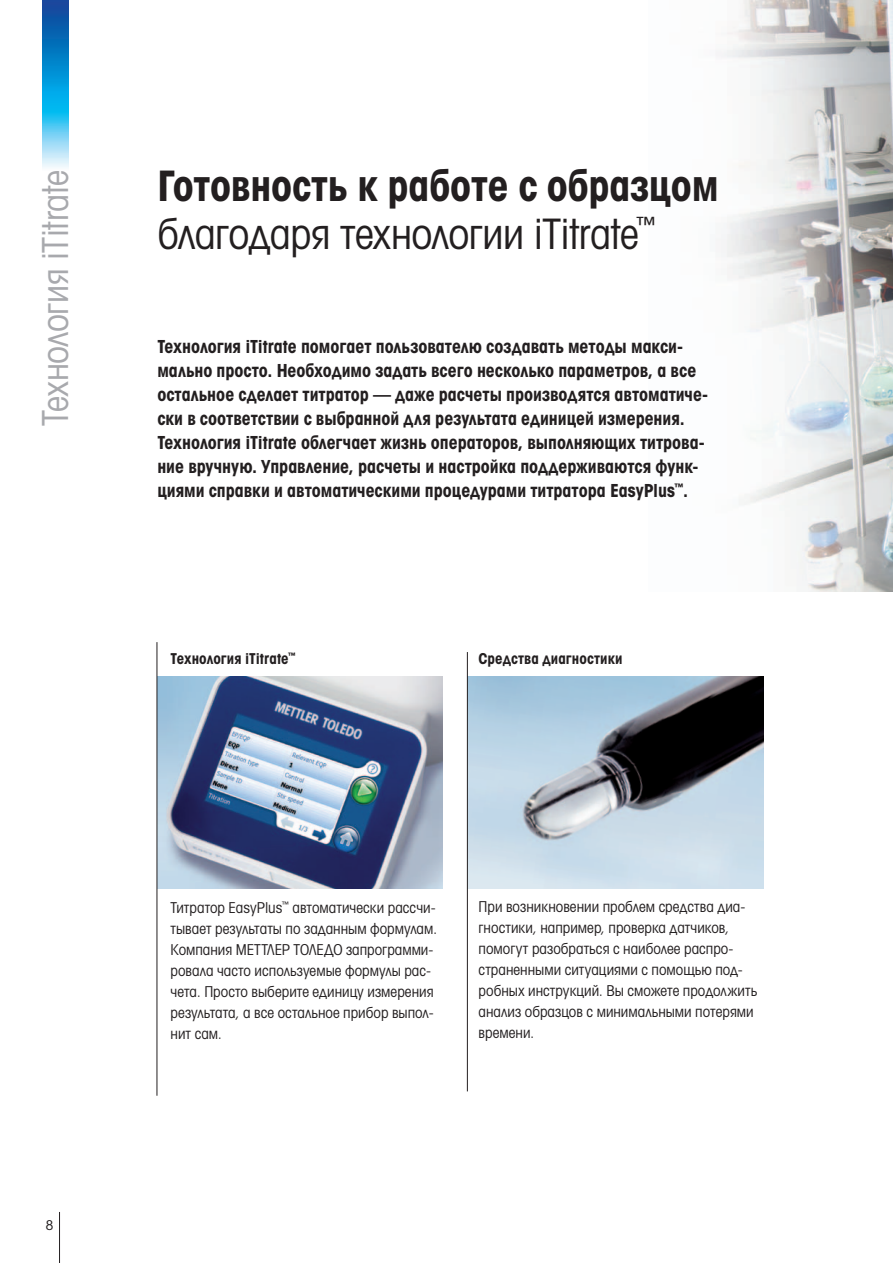
<style>
.page{position:relative;width:893px;height:1263px;background:#fff}
.page>*{position:absolute;margin:0;border:0;box-sizing:border-box;transform-origin:0 0}
.t1{font:42px "Avant Garde Gothic Cd Bk CITC";letter-spacing:-.015em;color:#231f20}
.t2{font:42px "Avant Garde Gothic Cd Bd CITC";letter-spacing:-.005em;color:#231f20}
.t3{font:36px "Avant Garde Gothic Cd Bk CITC";letter-spacing:-.015em;color:#a8a9ad}
.t4{font:18px/24px "Avant Garde Gothic Cd Bd CITC";color:#231f20}
.t5{font:15px/21px "Avant Garde Gothic Cd Bk CITC";color:#231f20}
.t6{font:15px "Avant Garde Gothic Cd Bd CITC";letter-spacing:.005em;color:#231f20}
.t7{font:13.5px "Avant Garde Gothic Cd Bk CITC";color:#231f20}
</style>
<div class="page">
<hr style="left:59px;top:1212px;width:1px;height:51px;background:#231f20">
<img style="left:43px;top:0;width:25px;height:168px">
<img style="left:468px;top:676px;width:295px;height:213px">
<img style="left:158px;top:676px;width:284px;height:213px">
<hr style="left:157px;top:642px;width:1px;height:454px;background:#231f20">
<hr style="left:467px;top:652px;width:1px;height:439px;background:#231f20">
<img style="left:716px;top:0;width:177px;height:591px">
<h2 class="t3" style="left:35px;top:426px;width:257px;rotate:-90deg">Технология iTitrate</h2>
<h1 class="t2" style="left:157px;top:162px;width:563px">Готовность к работе с образцом</h1>
<h1 class="t1" style="left:157px;top:210px;width:501px">благодаря технологии iTitrate<sup>™</sup></h1>
<p class="t4" style="left:157px;top:335px;width:552px">Технология iTitrate помогает пользователю создавать методы макси&shy;мально просто. Необходимо задать всего несколько параметров, а все остальное сделает титратор — даже расчеты производятся автоматиче&shy;ски в соответствии с выбранной для результата единицей измерения.<br>Технология iTitrate облегчает жизнь операторов, выполняющих титрова&shy;ние вручную. Управление, расчеты и настройка поддерживаются функ&shy;циями справки и автоматическими процедурами титратора EasyPlus<sup>™</sup>.</p>
<p class="t6" style="left:170px;top:650px;width:127px">Технология iTitrate<sup>™</sup></p>
<p class="t6" style="left:478px;top:650px;width:146px">Средства диагностики</p>
<p class="t7" style="left:46px;top:1218px;width:9px">8</p>
<p class="t5" style="left:171px;top:897px;width:268px">Титратор EasyPlus<sup>™</sup> автоматически рассчи&shy;тывает результаты по заданным формулам.<br>Компания МЕТТЛЕР ТОЛЕДО запрограмми&shy;ровала часто используемые формулы рас&shy;чета. Просто выберите единицу измерения результата, а все остальное прибор выпол&shy;нит сам.</p>
<p class="t5" style="left:479px;top:896px;width:280px">При возникновении проблем средства диа&shy;гностики, например, проверка датчиков, помогут разобраться с наиболее распро&shy;страненными ситуациями с помощью под&shy;робных инструкций. Вы сможете продолжить анализ образцов с минимальными потерями времени.</p>
</div>
